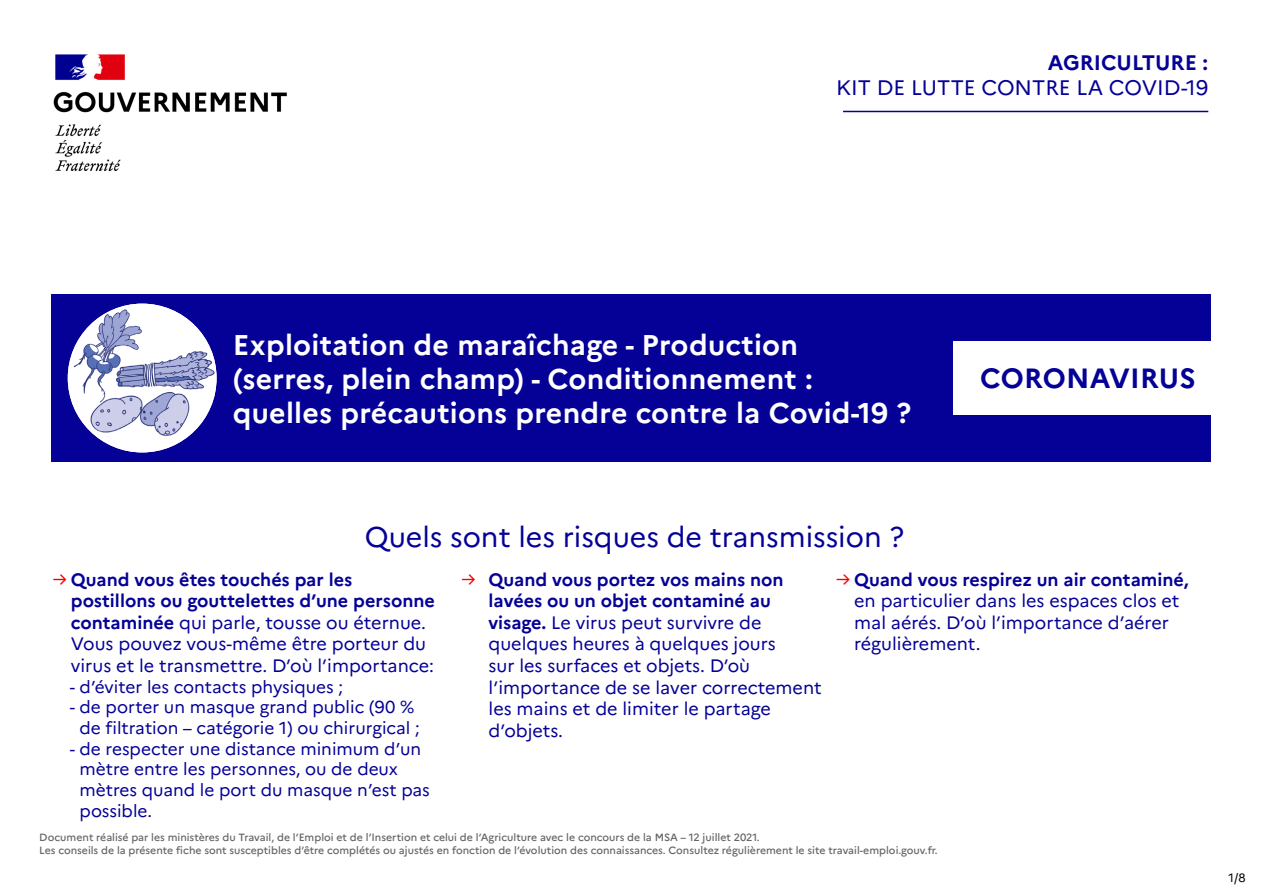
<style>
.page{position:relative;width:1263px;height:893px;background:#fff}
.page>*{position:absolute;margin:0;border:0;box-sizing:border-box;transform-origin:0 0}
.t1{font:700 28.5px/34.2px "Marianne";letter-spacing:.01em;color:#fff}
.t2{font:28.5px "Marianne";color:#050096}
.t3{font:700 27.75px "Marianne";letter-spacing:.01em;color:#050096}
.t4{font:21px "Marianne";color:#050096}
.t5{font:700 21px "Marianne";color:#050096}
.t6{font:18px/21.6px "Marianne";color:#050096}
.t7{font:17.25px/20.7px "Marianne";color:#050096;text-align:center}
.t8{font:12px "Marianne";color:#000}
.t9{font:500 10.5px/12.6px "Marianne";color:#656563}
.s1{color:#f70000}
.s2{font-weight:700}
</style>
<div class="page">
<div style="left:52px;top:294px;width:1159px;height:168px;background:#050096"></div>
<hr style="left:843px;top:111px;width:365px;height:1px;background:#050096">
<div style="left:953px;top:341px;width:270px;height:74px;background:#fff"></div>
<img style="left:68px;top:304px;width:149px;height:148px;border-radius:74px">
<img style="left:53px;top:54px;width:234px;height:117px">
<p class="t5" style="left:1048px;top:49px;width:162px">AGRICULTURE :</p>
<p class="t4" style="left:836px;top:75px;width:374px">KIT DE LUTTE CONTRE LA COVID-19</p>
<h1 class="t1" style="left:233px;top:327px;width:680px">Exploitation de maraîchage - Production<br>(serres, plein champ) - Conditionnement : quelles précautions prendre contre la Covid-19 ?</h1>
<h2 class="t3" style="left:980px;top:362px;width:217px">CORONAVIRUS</h2>
<h1 class="t2" style="left:365px;top:520px;width:541px">Quels sont les risques de transmission ?</h1>
<p class="t6" style="left:71px;top:568px;width:366px;text-indent:-18px"><span class="s1">→</span> <span class="s2">Quand vous êtes touchés par les postillons ou gouttelettes d’une personne contaminée</span> qui parle, tousse ou éternue.<br>Vous pouvez vous-même être porteur du virus et le transmettre. D’où l’importance:</p>
<p class="t7" style="left:70px;top:676px;width:275px">- d’éviter les contacts physiques ;</p>
<p class="t7" style="left:70px;top:697px;width:351px">- de porter un masque grand public (90 % de filtration – catégorie 1) ou chirurgical ;</p>
<p class="t7" style="left:80px;top:738px;width:352px;text-align:left;text-indent:-10px">- de respecter une distance minimum d’un mètre entre les personnes, ou de deux mètres quand le port du masque n’est pas possible.</p>
<p class="t6" style="left:489px;top:568px;width:335px;text-indent:-27px"><span class="s1">→</span> <span class="s2">Quand vous portez vos mains non lavées ou un objet contaminé au visage.</span> Le virus peut survivre de quelques heures à quelques jours<br>sur les surfaces et objets. D’où l’importance de se laver correctement les mains et de limiter le partage d’objets.</p>
<p class="t6" style="left:854px;top:568px;width:336px;text-indent:-18px"><span class="s1">→</span> <span class="s2">Quand vous respirez un air contaminé, </span>en particulier dans les espaces clos et mal aérés. D’où l’importance d’aérer régulièrement.</p>
<p class="t9" style="left:39px;top:831px;width:900px">Document réalisé par les ministères du Travail, de l’Emploi et de l’Insertion et celui de l’Agriculture avec le concours de la MSA – 12 juillet 2021.<br>Les conseils de la présente fiche sont susceptibles d’être complétés ou ajustés en fonction de l’évolution des connaissances. Consultez régulièrement le site travail-emploi.gouv.fr.</p>
<p class="t8" style="left:1228px;top:870px;width:19px">1/8</p>
</div>
